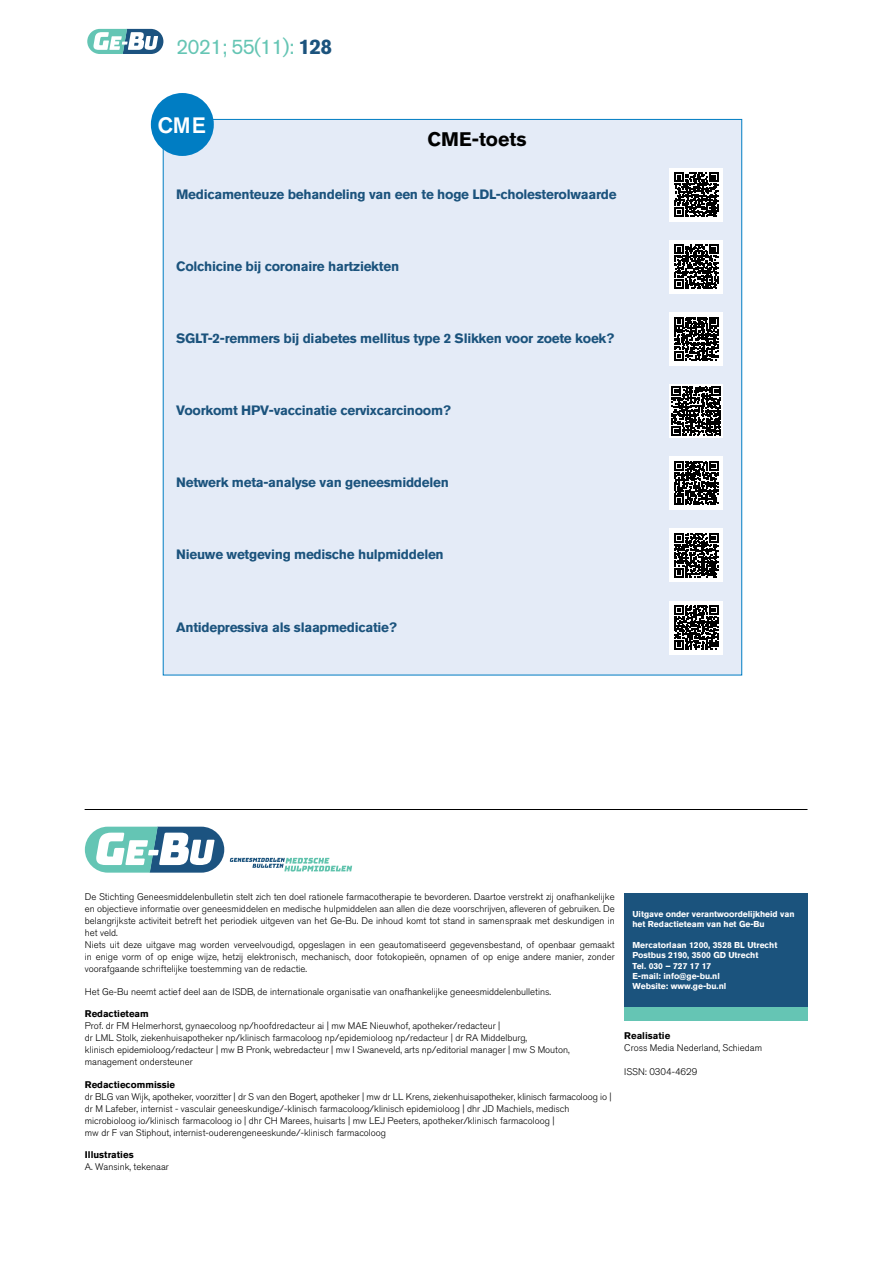
<style>
.page{position:relative;width:893px;height:1263px;background:#fff}
.page>*{position:absolute;margin:0;border:0;box-sizing:border-box;transform-origin:0 0}
.t1{font:500 22.05px "Akzidenz Grotesk Pro";color:#fff}
.t2{font:21px "Akzidenz Grotesk BQ";letter-spacing:-.04em;color:#65c5b4}
.t3{font:700 19.5px "Akzidenz Grotesk BQ";color:#000}
.t4{font:700 13.5px "Akzidenz Grotesk BQ";letter-spacing:-.02em;color:#1b537d}
.t5{font:300 9.6px/12px "Akzidenz Grotesk BQ";color:#000}
.t6{font:700 9.6px "Akzidenz Grotesk BQ";color:#000}
.t7{font:700 8.55px/10.2px "Akzidenz Grotesk BQ";letter-spacing:-.005em;color:#fff}
.s1{font-weight:700;color:#1b537d}
</style>
<div class="page">
<svg style="left:87px;top:29px;width:76px;height:25px"></svg>
<hr style="left:85px;top:809px;width:722px;height:1px;background:#000">
<div style="left:624px;top:893px;width:183px;height:127px;background:#1b537d"></div>
<div style="left:624px;top:1007px;width:183px;height:13px;background:#65c5b4"></div>
<svg style="left:85px;top:827px;width:139px;height:46px"></svg>
<svg style="left:230px;top:858px;width:122px;height:13px"></svg>
<div style="left:163px;top:119px;width:579px;height:556px;background:#e4ebf7;border:1px solid #007dc3"></div>
<div style="left:151px;top:93px;width:63px;height:63px;background:#007dc3;border-radius:50%"></div>
<div style="left:670px;top:240px;width:53px;height:53px;background:#fff"></div>
<svg style="left:674px;top:245px;width:44px;height:44px"></svg>
<div style="left:670px;top:457px;width:53px;height:53px;background:#fff"></div>
<svg style="left:674px;top:461px;width:44px;height:44px"></svg>
<div style="left:670px;top:312px;width:53px;height:54px;background:#fff"></div>
<svg style="left:674px;top:317px;width:44px;height:44px"></svg>
<div style="left:670px;top:529px;width:53px;height:53px;background:#fff"></div>
<svg style="left:674px;top:533px;width:44px;height:44px"></svg>
<svg style="left:670px;top:385px;width:53px;height:53px"></svg>
<svg style="left:672px;top:386px;width:49px;height:50px;background:#464646"></svg>
<div style="left:670px;top:601px;width:53px;height:53px;background:#fff"></div>
<svg style="left:674px;top:605px;width:44px;height:44px"></svg>
<div style="left:670px;top:168px;width:53px;height:53px;background:#fff"></div>
<svg style="left:674px;top:173px;width:44px;height:43px"></svg>
<h2 class="t2" style="left:176px;top:34px;width:157px">2021; 55(11): <span class="s1">128</span></h2>
<h1 class="t1" style="left:158px;top:111px;width:49px">CME</h1>
<h3 class="t3" style="left:427px;top:128px;width:101px">CME-toets</h3>
<h3 class="t4" style="left:176px;top:186px;width:442px">Medicamenteuze behandeling van een te hoge LDL-cholesterolwaarde</h3>
<h3 class="t4" style="left:176px;top:258px;width:224px">Colchicine bij coronaire hartziekten</h3>
<h3 class="t4" style="left:176px;top:330px;width:440px">SGLT-2-remmers bij diabetes mellitus type 2 Slikken voor zoete koek?</h3>
<h3 class="t4" style="left:176px;top:403px;width:276px">Voorkomt HPV-vaccinatie cervixcarcinoom?</h3>
<h3 class="t4" style="left:176px;top:475px;width:274px">Netwerk meta-analyse van geneesmiddelen</h3>
<h3 class="t4" style="left:176px;top:547px;width:269px">Nieuwe wetgeving medische hulpmiddelen</h3>
<h3 class="t4" style="left:176px;top:619px;width:222px">Antidepressiva als slaapmedicatie?</h3>
<p class="t5" style="left:85px;top:891px;width:531px">De Stichting Geneesmiddelenbulletin stelt zich ten doel rationele farmacotherapie te bevorderen. Daartoe verstrekt zij onafhankelijke en objectieve informatie over geneesmiddelen en medische hulpmiddelen aan allen die deze voorschrijven, afleveren of gebruiken. De belangrijkste activiteit betreft het periodiek uitgeven van het Ge-Bu. De inhoud komt tot stand in samenspraak met deskundigen in het veld.<br>Niets uit deze uitgave mag worden verveelvoudigd, opgeslagen in een geautomatiseerd gegevensbestand, of openbaar gemaakt in enige vorm of op enige wijze, hetzij elektronisch, mechanisch, door fotokopieën, opnamen of op enige andere manier, zonder voorafgaande schriftelijke toestemming van de redactie.</p>
<p class="t5" style="left:85px;top:985px;width:468px">Het Ge-Bu neemt actief deel aan de ISDB, de internationale organisatie van onafhankelijke geneesmiddelenbulletins.</p>
<p class="t6" style="left:85px;top:1008px;width:65px">Redactieteam</p>
<p class="t5" style="left:85px;top:1020px;width:486px">Prof. dr FM Helmerhorst, gynaecoloog np/hoofdredacteur ai | mw MAE Nieuwhof, apotheker/redacteur |<br>dr LML Stolk, ziekenhuisapotheker np/klinisch farmacoloog np/epidemioloog np/redacteur | dr RA Middelburg,<br>klinisch epidemioloog/redacteur | mw B Pronk, webredacteur | mw I Swaneveld, arts np/editorial manager | mw S Mouton, management ondersteuner</p>
<p class="t6" style="left:85px;top:1079px;width:92px">Redactiecommissie</p>
<p class="t5" style="left:85px;top:1090px;width:528px">dr BLG van Wijk, apotheker, voorzitter | dr S van den Bogert, apotheker | mw dr LL Krens, ziekenhuisapotheker, klinisch farmacoloog io | dr M Lafeber, internist - vasculair geneeskundige/-klinisch farmacoloog/klinisch epidemioloog | dhr JD Machiels, medisch microbioloog io/klinisch farmacoloog io | dhr CH Marees, huisarts | mw LEJ Peeters, apotheker/klinisch farmacoloog |<br>mw dr F van Stiphout, internist-ouderengeneeskunde/-klinisch farmacoloog</p>
<p class="t6" style="left:85px;top:1149px;width:50px">Illustraties</p>
<p class="t5" style="left:85px;top:1161px;width:85px">A. Wansink, tekenaar</p>
<p class="t7" style="left:632px;top:909px;width:164px">Uitgave onder verantwoordelijkheid van het Redactieteam van het Ge-Bu</p>
<p class="t7" style="left:632px;top:940px;width:146px">Mercatorlaan 1200, 3528 BL Utrecht<br>Postbus 2190, 3500 GD Utrecht<br>Tel. 030 – 727 17 17<br>E-mail: info@ge-bu.nl<br>Website: www.ge-bu.nl</p>
<p class="t6" style="left:624px;top:1030px;width:47px">Realisatie</p>
<p class="t5" style="left:624px;top:1042px;width:139px">Cross Media Nederland, Schiedam</p>
<p class="t5" style="left:624px;top:1066px;width:75px">ISSN: 0304-4629</p>
</div>
